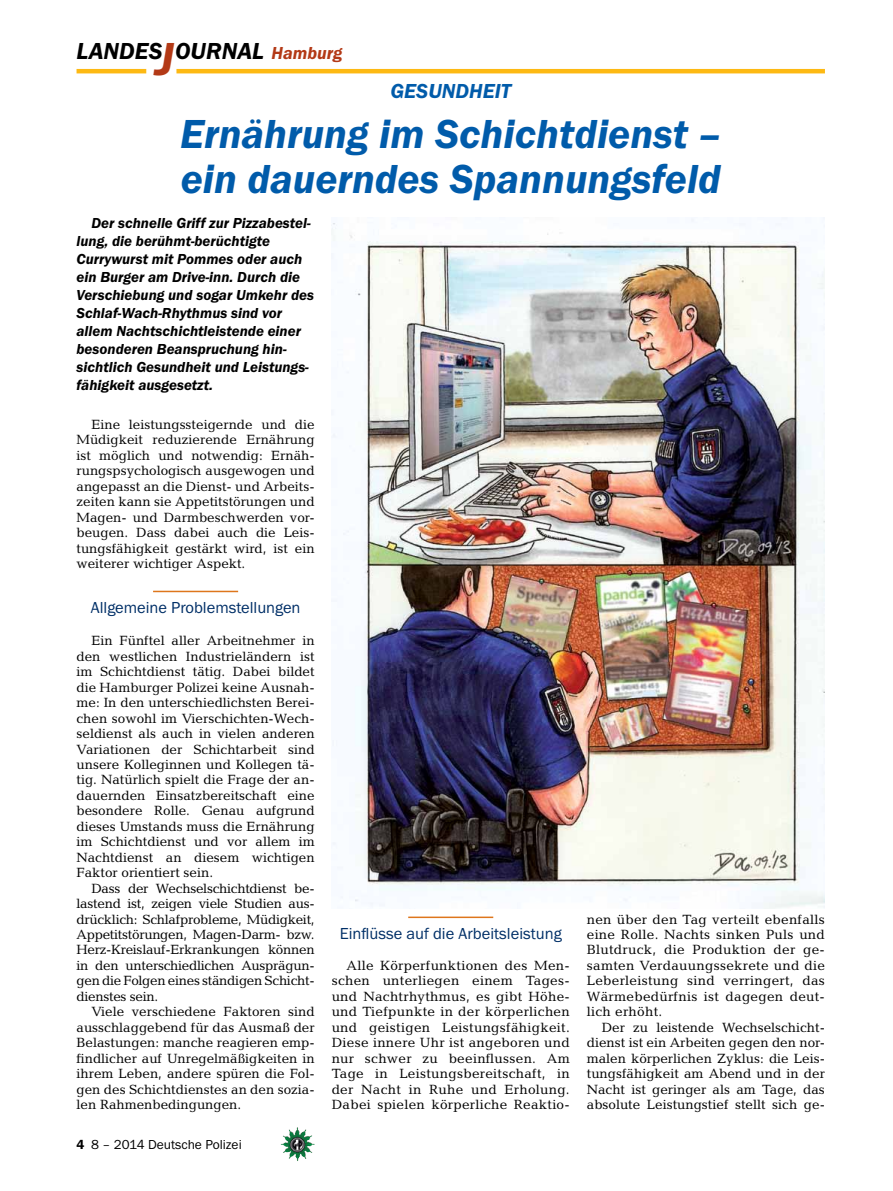
<style>
.page{position:relative;width:893px;height:1191px;background:#fff}
.page>*{position:absolute;margin:0;border:0;box-sizing:border-box;transform-origin:0 0}
._02__HEADLINE_3spalt{font:italic 600 42px/45px "Franklin Gothic Itc T";color:#005baa}
.t1{font:italic 600 24px "Franklin Gothic Itc T";color:#000}
._01__RUBRIKENZEILE_o{font:italic 600 21px "Franklin Gothic Itc T";color:#005baa}
._21__ZÜ_C_2-zeilig{font:16.5px "Franklin Gothic Itc T";color:#002f67}
._08__VORSPANN{font:italic 600 15px/18px "Franklin Gothic Itc T";color:#000}
._09__GRUNDTEXT___Blo{font:13.5px/15.5px "Candida";color:#000;text-align:justify}
.t2{font:13.5px "Franklin Gothic Itc T";color:#000}
.s1{font-size:48px;color:#b33916}
.s2{font-size:18px;color:#b33916}
.s3{font-weight:600}
</style>
<div class="page">
<hr style="left:77px;top:69px;width:69px;height:4px;background:#fdb913">
<hr style="left:176px;top:69px;width:649px;height:4px;background:#fdb913">
<img style="left:281px;top:1128px;width:16px;height:24px">
<img style="left:332px;top:218px;width:493px;height:690px">
<hr style="left:153px;top:590px;width:85px;height:2px;background:#de761c">
<hr style="left:408px;top:916px;width:85px;height:2px;background:#de761c">
<h2 class="t1" style="left:77px;top:37px;width:267px">LANDES<span class="s1">J</span>OURNAL <span class="s2">Hamburg</span></h2>
<p class="_01__RUBRIKENZEILE_o" style="left:390px;top:79px;width:122px">GESUNDHEIT</p>
<p class="_02__HEADLINE_3spalt" style="left:180px;top:111px;width:542px">Ernährung im Schichtdienst – ein dauerndes Spannungsfeld</p>
<p class="_08__VORSPANN" style="left:77px;top:214px;width:239px;text-indent:15px">Der schnelle Griff zur Pizzabestel&shy;lung, die berühmt-berüchtigte Currywurst mit Pommes oder auch ein Burger am Drive-inn. Durch die Verschiebung und sogar Umkehr des Schlaf-Wach-Rhythmus sind vor allem Nachtschichtleistende einer besonderen Beanspruchung hin&shy;sichtlich Gesundheit und Leistungs&shy;fähigkeit ausgesetzt.</p>
<p class="_09__GRUNDTEXT___Blo" style="left:77px;top:416px;width:240px;text-indent:15px">Eine leistungssteigernde und die Müdigkeit reduzierende Ernährung ist möglich und notwendig: Ernäh&shy;rungspsychologisch ausgewogen und angepasst an die Dienst- und Arbeits&shy;zeiten kann sie Appetitstörungen und Magen- und Darmbeschwerden vor&shy;beugen. Dass dabei auch die Leis&shy;tungsfähigkeit gestärkt wird, ist ein weiterer wichtiger Aspekt.</p>
<p class="_21__ZÜ_C_2-zeilig" style="left:91px;top:598px;width:211px">Allgemeine Problemstellungen</p>
<p class="_09__GRUNDTEXT___Blo" style="left:77px;top:633px;width:240px;text-indent:15px">Ein Fünftel aller Arbeitnehmer in den westlichen Industrieländern ist im Schichtdienst tätig. Dabei bildet die Hamburger Polizei keine Ausnah&shy;me: In den unterschiedlichsten Berei&shy;chen sowohl im Vierschichten-Wech&shy;seldienst als auch in vielen anderen Variationen der Schichtarbeit sind unsere Kolleginnen und Kollegen tä&shy;tig. Natürlich spielt die Frage der an&shy;dauernden Einsatzbereitschaft eine besondere Rolle. Genau aufgrund dieses Umstands muss die Ernährung im Schichtdienst und vor allem im Nachtdienst an diesem wichtigen Faktor orientiert sein.</p>
<p class="_09__GRUNDTEXT___Blo" style="left:77px;top:880px;width:240px;text-indent:15px">Dass der Wechselschichtdienst be&shy;lastend ist, zeigen viele Studien aus&shy;drücklich: Schlafprobleme, Müdigkeit, Appetitstörungen, Magen-Darm- bzw.<br>Herz-Kreislauf-Erkrankungen können in den unterschiedlichen Ausprägun&shy;gen die Folgen eines ständigen Schicht&shy;dienstes sein.</p>
<p class="_09__GRUNDTEXT___Blo" style="left:77px;top:1004px;width:240px;text-indent:15px">Viele verschiedene Faktoren sind ausschlaggebend für das Ausmaß der Belastungen: manche reagieren emp&shy;findlicher auf Unregelmäßigkeiten in ihrem Leben, andere spüren die Fol&shy;gen des Schichtdienstes an den sozia&shy;len Rahmenbedingungen.</p>
<p class="t2" style="left:77px;top:1136px;width:167px"><span class="s3">4</span> 8 – 2014 Deutsche Polizei</p>
<p class="_21__ZÜ_C_2-zeilig" style="left:340px;top:924px;width:224px">Einflüsse auf die Arbeitsleistung</p>
<p class="_09__GRUNDTEXT___Blo" style="left:332px;top:957px;width:240px;text-indent:15px">Alle Körperfunktionen des Men&shy;schen unterliegen einem Tages&shy;und Nachtrhythmus, es gibt Höhe&shy;und Tiefpunkte in der körperlichen und geistigen Leistungsfähigkeit.<br>Diese innere Uhr ist angeboren und nur schwer zu beeinflussen. Am Tage in Leistungsbereitschaft, in der Nacht in Ruhe und Erholung.<br>Dabei spielen körperliche Reaktio-</p>
<p class="_09__GRUNDTEXT___Blo" style="left:587px;top:911px;width:240px">nen über den Tag verteilt ebenfalls eine Rolle. Nachts sinken Puls und Blutdruck, die Produktion der ge&shy;samten Verdauungssekrete und die Leberleistung sind verringert, das Wärmebedürfnis ist dagegen deut&shy;lich erhöht.</p>
<p class="_09__GRUNDTEXT___Blo" style="left:587px;top:1019px;width:240px;text-indent:15px">Der zu leistende Wechselschicht&shy;dienst ist ein Arbeiten gegen den nor&shy;malen körperlichen Zyklus: die Leis&shy;tungsfähigkeit am Abend und in der Nacht ist geringer als am Tage, das absolute Leistungstief stellt sich ge-</p>
</div>
